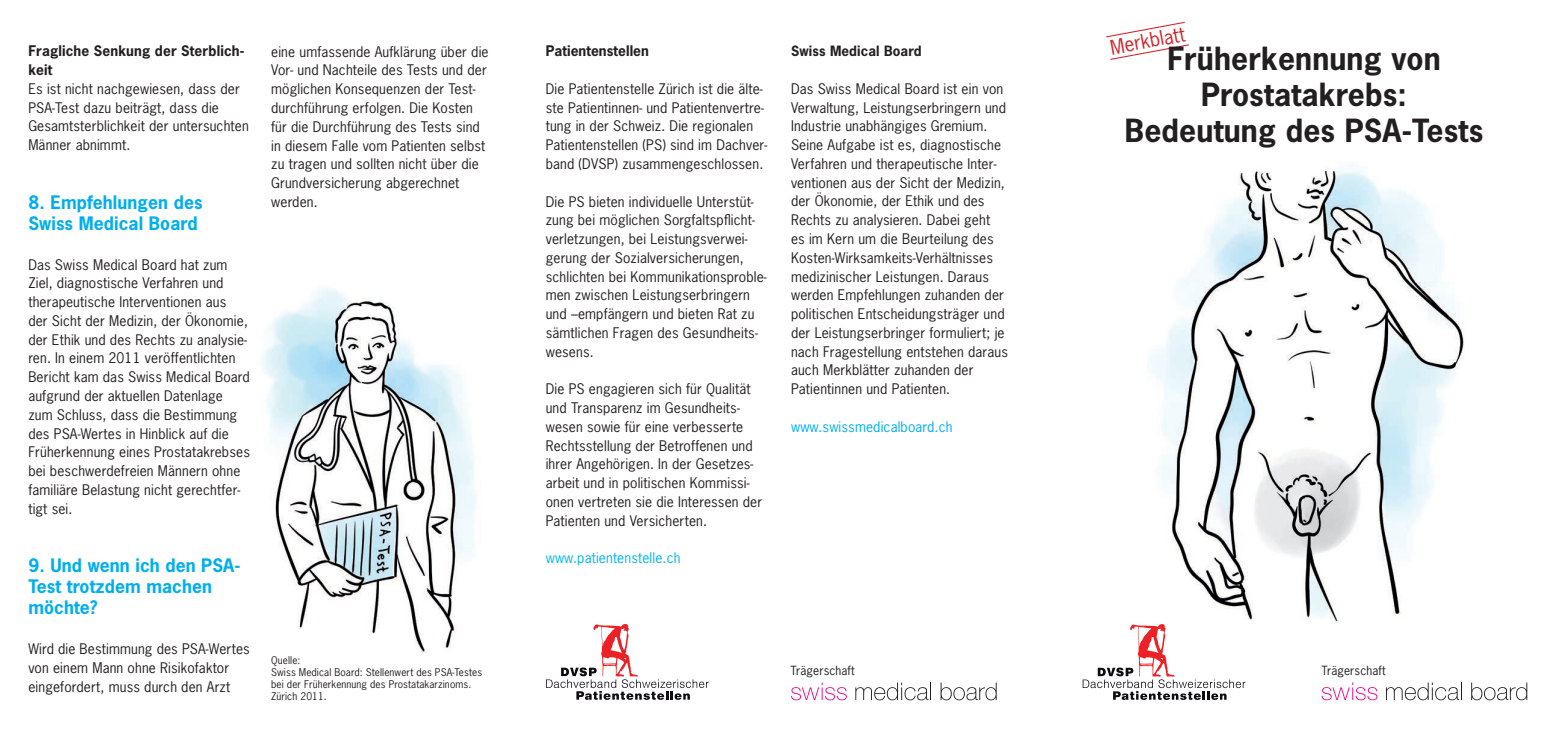
<style>
.page{position:relative;width:1567px;height:745px;background:#fff}
.page>*{position:absolute;margin:0;border:0;box-sizing:border-box;transform-origin:0 0}
.t1{font:700 30px/36px "News Gothic";letter-spacing:.005em;color:#231f20;text-align:center}
.t2{font:19.12px "News Gothic";color:#d1232a}
.t3{font:700 17.5px/21px "News Gothic";letter-spacing:.005em;color:#00aeef}
.t4{font:13.75px/18.8px "News Gothic";letter-spacing:.01em;color:#231f20}
.t5{font:700 13.75px/18.8px "News Gothic";letter-spacing:.01em;color:#231f20}
.t6{font:13.75px "News Gothic";letter-spacing:.01em;color:#00aeef}
.t7{font:13.75px "News Gothic";letter-spacing:.01em;color:#00b6f0}
.t8{font:700 13.38px "News Gothic";letter-spacing:.01em;color:#231f20}
.t9{font:11.88px "News Gothic";letter-spacing:.01em;color:#231f20}
.t10{font:10px/12px "News Gothic";letter-spacing:.01em;color:#231f20}
</style>
<div class="page">
<svg style="left:1106px;top:21px;width:79px;height:17px"></svg>
<svg style="left:1110px;top:44px;width:79px;height:16px"></svg>
<svg style="left:546px;top:624px;width:162px;height:75px"></svg>
<svg style="left:1082px;top:635px;width:163px;height:64px"></svg>
<svg style="left:1321px;top:682px;width:56px;height:17px"></svg>
<svg style="left:1386px;top:682px;width:72px;height:17px"></svg>
<svg style="left:1471px;top:682px;width:55px;height:17px"></svg>
<svg style="left:791px;top:682px;width:55px;height:18px"></svg>
<svg style="left:855px;top:682px;width:76px;height:18px"></svg>
<svg style="left:940px;top:682px;width:56px;height:18px"></svg>
<img style="left:261px;top:288px;width:215px;height:365px">
<img style="left:1130px;top:165px;width:334px;height:470px">
<p class="t5" style="left:28px;top:41px;width:217px">Fragliche Senkung der Sterblich&shy;keit</p>
<p class="t4" style="left:28px;top:79px;width:222px">Es ist nicht nachgewiesen, dass der<br>PSA-Test dazu beiträgt, dass die<br>Gesamtsterblichkeit der untersuchten<br>Männer abnimmt.</p>
<p class="t3" style="left:28px;top:191px;width:176px">8. Empfehlungen des<br>Swiss Medical Board</p>
<p class="t4" style="left:28px;top:254px;width:223px">Das Swiss Medical Board hat zum Ziel, diagnostische Verfahren und therapeutische Interventionen aus<br>der Sicht der Medizin, der Ökonomie, der Ethik und des Rechts zu analysie&shy;ren. In einem 2011 veröffentlichten Bericht kam das Swiss Medical Board aufgrund der aktuellen Datenlage zum Schluss, dass die Bestimmung des PSA-Wertes in Hinblick auf die Früherkennung eines Prostatakrebses bei beschwerdefreien Männern ohne familiäre Belastung nicht gerechtfer&shy;tigt sei.</p>
<p class="t3" style="left:28px;top:554px;width:214px">9. Und wenn ich den PSA-<br>Test trotzdem machen möchte?</p>
<p class="t4" style="left:28px;top:638px;width:223px">Wird die Bestimmung des PSA-Wertes von einem Mann ohne Risikofaktor eingefordert, muss durch den Arzt</p>
<p class="t4" style="left:271px;top:42px;width:219px">eine umfassende Aufklärung über die<br>Vor- und Nachteile des Tests und der möglichen Konsequenzen der Test&shy;durchführung erfolgen. Die Kosten für die Durchführung des Tests sind in diesem Falle vom Patienten selbst zu tragen und sollten nicht über die<br>Grundversicherung abgerechnet werden.</p>
<p class="t10" style="left:271px;top:653px;width:212px">Quelle:<br>Swiss Medical Board: Stellenwert des PSA-Testes bei der Früherkennung des Prostatakarzinoms.<br>Zürich 2011.</p>
<p class="t5" style="left:545px;top:41px;width:105px">Patientenstellen</p>
<p class="t4" style="left:545px;top:79px;width:223px">Die Patientenstelle Zürich ist die älte&shy;ste Patientinnen- und Patientenvertre&shy;tung in der Schweiz. Die regionalen Patientenstellen (PS) sind im Dachver&shy;band (DVSP) zusammengeschlossen.</p>
<p class="t4" style="left:545px;top:191px;width:222px">Die PS bieten individuelle Unterstüt&shy;zung bei möglichen Sorgfaltspflicht&shy;verletzungen, bei Leistungsverwei&shy;gerung der Sozialversicherungen, schlichten bei Kommunikationsproble&shy;men zwischen Leistungserbringern und –empfängern und bieten Rat zu sämtlichen Fragen des Gesundheits&shy;wesens.</p>
<p class="t4" style="left:545px;top:379px;width:218px">Die PS engagieren sich für Qualität und Transparenz im Gesundheits&shy;wesen sowie für eine verbesserte Rechtsstellung der Betroffenen und ihrer Angehörigen. In der Gesetzes&shy;arbeit und in politischen Kommissi&shy;onen vertreten sie die Interessen der Patienten und Versicherten.</p>
<p class="t7" style="left:545px;top:549px;width:136px">www.patientenstelle.ch</p>
<p class="t8" style="left:791px;top:42px;width:132px">Swiss Medical Board</p>
<p class="t4" style="left:791px;top:79px;width:218px">Das Swiss Medical Board ist ein von Verwaltung, Leistungserbringern und Industrie unabhängiges Gremium.<br>Seine Aufgabe ist es, diagnostische Verfahren und therapeutische Inter&shy;ventionen aus der Sicht der Medizin, der Ökonomie, der Ethik und des Rechts zu analysieren. Dabei geht<br>es im Kern um die Beurteilung des Kosten-Wirksamkeits-Verhältnisses medizinischer Leistungen. Daraus werden Empfehlungen zuhanden der politischen Entscheidungsträger und der Leistungserbringer formuliert; je nach Fragestellung entstehen daraus auch Merkblätter zuhanden der Patientinnen und Patienten.</p>
<p class="t6" style="left:791px;top:417px;width:163px">www.swissmedicalboard.ch</p>
<h2 class="t2" style="left:1108px;top:35px;width:77px;rotate:-10deg">Merkblatt</h2>
<h1 class="t1" style="left:1124px;top:39px;width:360px">Früherkennung von<br>Prostatakrebs:<br>Bedeutung des PSA-Tests</h1>
<p class="t9" style="left:790px;top:662px;width:66px">Trägerschaft</p>
<p class="t9" style="left:1321px;top:662px;width:66px">Trägerschaft</p>
</div>
